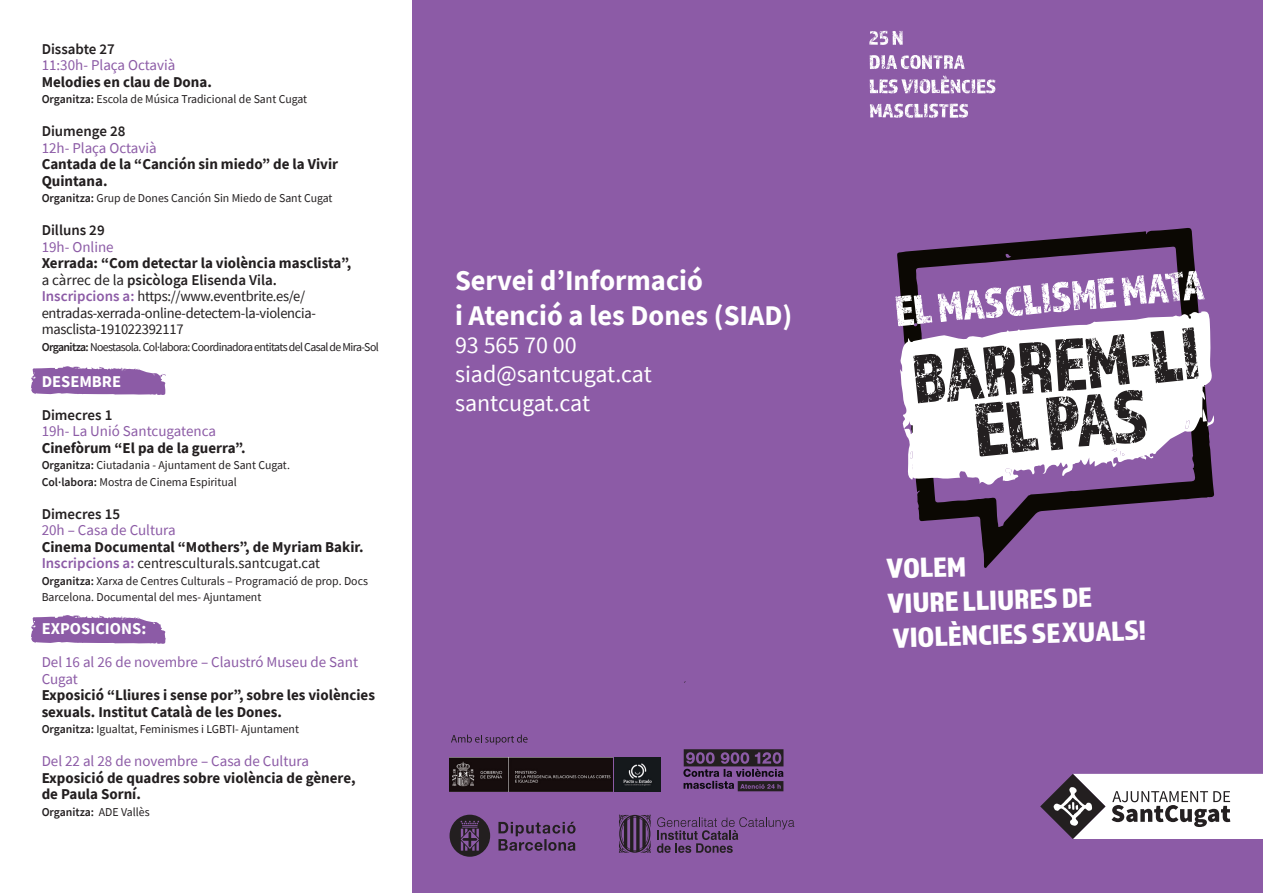
<style>
.page{position:relative;width:1263px;height:893px;background:#fff}
.page>*{position:absolute;margin:0;border:0;box-sizing:border-box;transform-origin:0 0}
.t1{font:28.8px/34.8px "Almaq Refined";color:#fff}
.t2{font:700 28.5px "Source Sans Pro";color:#fff}
.t3{font:24px "Source Sans Pro";color:#fff}
.t4{font:700 16.5px "Source Sans Pro";color:#fff}
.t5{font:700 15px/16.5px "Source Sans Pro";color:#231f20}
.t6{font:15px/16.5px "Source Sans Pro";color:#8c5ba6}
.t7{font:600 15px "Source Sans Pro";color:#231f20}
.t8{font:14.7px/16.5px "Source Sans Pro";letter-spacing:-.02em;color:#231f20}
.t9{font:14.7px "Source Sans Pro";color:#231f20}
.t10{font:12px/16.5px "Source Sans Pro";color:#231f20}
.t11{font:12px "Source Sans Pro";letter-spacing:-.05em;color:#231f20}
.t12{font:600 12px "Source Sans Pro";color:#231f20}
.s1{font-weight:600}
.s2{font-weight:400}
.s3{font-weight:600;font-size:15px;color:#8c5ba6}
</style>
<div class="page">
<svg style="left:31px;top:366px;width:135px;height:29px;background:#9e75b4"></svg>
<svg style="left:31px;top:615px;width:135px;height:29px;background:#9e76b4"></svg>
<div style="left:826px;top:0;width:437px;height:893px;background:#8c5ba6"></div>
<div style="left:412px;top:0;width:426px;height:893px;background:#8c5ba6"></div>
<svg style="left:897px;top:228px;width:317px;height:340px"></svg>
<svg style="left:900px;top:476px;width:313px;height:9px"></svg>
<svg style="left:895px;top:271px;width:319px;height:205px"></svg>
<svg style="left:869px;top:31px;width:34px;height:14px"></svg>
<svg style="left:870px;top:55px;width:95px;height:14px"></svg>
<svg style="left:870px;top:76px;width:125px;height:17px"></svg>
<svg style="left:870px;top:104px;width:98px;height:14px"></svg>
<svg style="left:1040px;top:774px;width:223px;height:65px;background:#c5c0c6"></svg>
<svg style="left:451px;top:735px;width:77px;height:10px"></svg>
<img style="left:450px;top:757px;width:163px;height:34px">
<img style="left:615px;top:757px;width:45px;height:34px">
<svg style="left:498px;top:822px;width:77px;height:29px"></svg>
<svg style="left:449px;top:815px;width:41px;height:42px"></svg>
<svg style="left:657px;top:817px;width:137px;height:36px"></svg>
<svg style="left:619px;top:814px;width:32px;height:39px"></svg>
<svg style="left:683px;top:749px;width:100px;height:42px"></svg>
<p class="t7" style="left:42px;top:39px;width:75px">Dissabte 27</p>
<p class="t6" style="left:42px;top:57px;width:135px">11:30h- Plaça Octavià</p>
<p class="t5" style="left:42px;top:73px;width:172px">Melodies en clau de Dona.</p>
<p class="t10" style="left:42px;top:91px;width:267px"><span class="s1">Organitza:</span> Escola de Música Tradicional de Sant Cugat</p>
<p class="t7" style="left:42px;top:121px;width:85px">Diumenge 28</p>
<p class="t6" style="left:42px;top:139px;width:117px">12h- Plaça Octavià</p>
<p class="t5" style="left:42px;top:156px;width:298px">Cantada de la “Canción sin miedo” de la Vivir<br>Quintana.</p>
<p class="t10" style="left:42px;top:190px;width:292px"><span class="s1">Organitza:</span> Grup de Dones Canción Sin Miedo de Sant Cugat</p>
<p class="t7" style="left:42px;top:220px;width:65px">Dilluns 29</p>
<p class="t6" style="left:42px;top:238px;width:74px">19h- Online</p>
<p class="t5" style="left:42px;top:255px;width:311px">Xerrada: “Com detectar la violència masclista”,</p>
<p class="t7" style="left:42px;top:270px;width:237px"><span class="s2">a càrrec de la</span> psicòloga Elisenda Vila.</p>
<p class="t8" style="left:42px;top:288px;width:276px"><span class="s3">Inscripcions a:</span> https://www.eventbrite.es/e/ entradas-xerrada-online-detectem-la-violencia&shy;masclista-191022392117</p>
<p class="t11" style="left:42px;top:339px;width:339px"><span class="s1">Organitza:</span> Noestasola. Col·labora: Coordinadora entitats del Casal de Mira-Sol</p>
<p class="t4" style="left:42px;top:370px;width:81px">DESEMBRE</p>
<p class="t7" style="left:42px;top:405px;width:72px">Dimecres 1</p>
<p class="t6" style="left:42px;top:423px;width:176px">19h- La Unió Santcugatenca</p>
<p class="t5" style="left:42px;top:439px;width:205px">Cinefòrum “El pa de la guerra”.</p>
<p class="t10" style="left:42px;top:457px;width:250px"><span class="s1">Organitza:</span> Ciutadania - Ajuntament de Sant Cugat.</p>
<p class="t10" style="left:42px;top:473px;width:197px"><span class="s1">Col·labora:</span> Mostra de Cinema Espiritual</p>
<p class="t7" style="left:42px;top:504px;width:80px">Dimecres 15</p>
<p class="t6" style="left:42px;top:522px;width:136px">20h – Casa de Cultura</p>
<p class="t5" style="left:42px;top:538px;width:324px">Cinema Documental “Mothers”, de Myriam Bakir.</p>
<p class="t9" style="left:42px;top:554px;width:280px"><span class="s3">Inscripcions a:</span> centresculturals.santcugat.cat</p>
<p class="t10" style="left:42px;top:572px;width:328px"><span class="s1">Organitza:</span> Xarxa de Centres Culturals – Programació de prop. Docs<br>Barcelona. Documental del mes- Ajuntament</p>
<p class="t4" style="left:42px;top:618px;width:106px">EXPOSICIONS:</p>
<p class="t6" style="left:42px;top:654px;width:318px">Del 16 al 26 de novembre – Claustró Museu de Sant<br>Cugat</p>
<p class="t5" style="left:42px;top:687px;width:335px">Exposició “Lliures i sense por”, sobre les violències sexuals. Institut Català de les Dones.</p>
<p class="t10" style="left:42px;top:721px;width:259px"><span class="s1">Organitza:</span> Igualtat, Feminismes i LGBTI- Ajuntament</p>
<p class="t6" style="left:42px;top:753px;width:269px">Del 22 al 28 de novembre – Casa de Cultura</p>
<p class="t5" style="left:42px;top:769px;width:316px">Exposició de quadres sobre violència de gènere,</p>
<p class="t5" style="left:42px;top:786px;width:101px">de Paula Sorní.</p>
<p class="t12" style="left:42px;top:804px;width:109px">Organitza: <span class="s2">ADE Vallès</span></p>
<p class="t2" style="left:455px;top:262px;width:249px">Servei d’Informació</p>
<p class="t2" style="left:455px;top:296px;width:339px">i Atenció a les Dones (SIAD)</p>
<p class="t3" style="left:455px;top:330px;width:123px">93 565 70 00</p>
<p class="t3" style="left:455px;top:359px;width:198px">siad@santcugat.cat</p>
<p class="t3" style="left:455px;top:388px;width:137px">santcugat.cat</p>
<h1 class="t1" style="left:886px;top:551px;width:259px;rotate:-2deg">VOLEM<br>VIURE LLIURES DE<br>VIOLÈNCIES SEXUALS!</h1>
</div>
